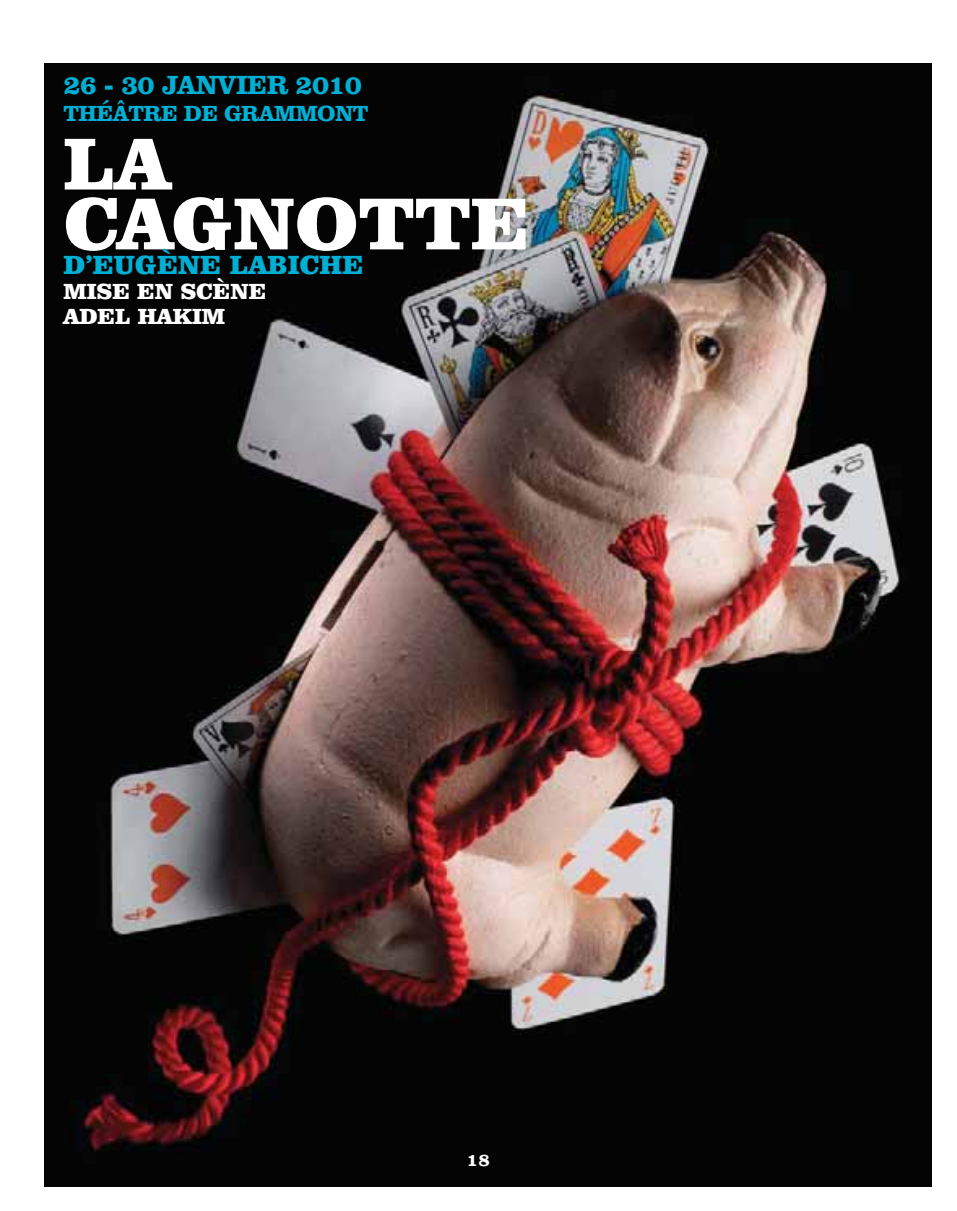
<style>
.page{position:relative;width:957px;height:1211px;background:#fff}
.page>*{position:absolute;margin:0;border:0;box-sizing:border-box;transform-origin:0 0}
.t1{font:900 75.6px/59.9px "Clarendon BT";color:#fff}
.t2{font:700 27px "Clarendon BT";letter-spacing:-.025em;color:#00afd3}
.t3{font:900 27px "Clarendon BT";color:#00afd3}
.t4{font:900 22.5px/24.8px "Clarendon BT";color:#fff}
.t5{font:700 22.5px "Clarendon BT";letter-spacing:-.025em;color:#00afd3}
.t6{font:700 18px "Clarendon BT";color:#fff}
</style>
<div class="page">
<img style="left:44px;top:63px;width:887px;height:1123px">
<p class="t2" style="left:63px;top:75px;width:300px">26 - 30 JANVIER 2010</p>
<p class="t5" style="left:63px;top:105px;width:306px">THÉÂTRE DE GRAMMONT</p>
<h1 class="t1" style="left:63px;top:133px;width:467px">LA<br>CAGNOTTE</h1>
<p class="t3" style="left:63px;top:249px;width:301px">D’EUGÈNE LABICHE</p>
<p class="t4" style="left:63px;top:279px;width:204px">MISE EN SCÈNE<br>ADEL HAKIM</p>
<p class="t6" style="left:467px;top:1153px;width:24px">18</p>
</div>
